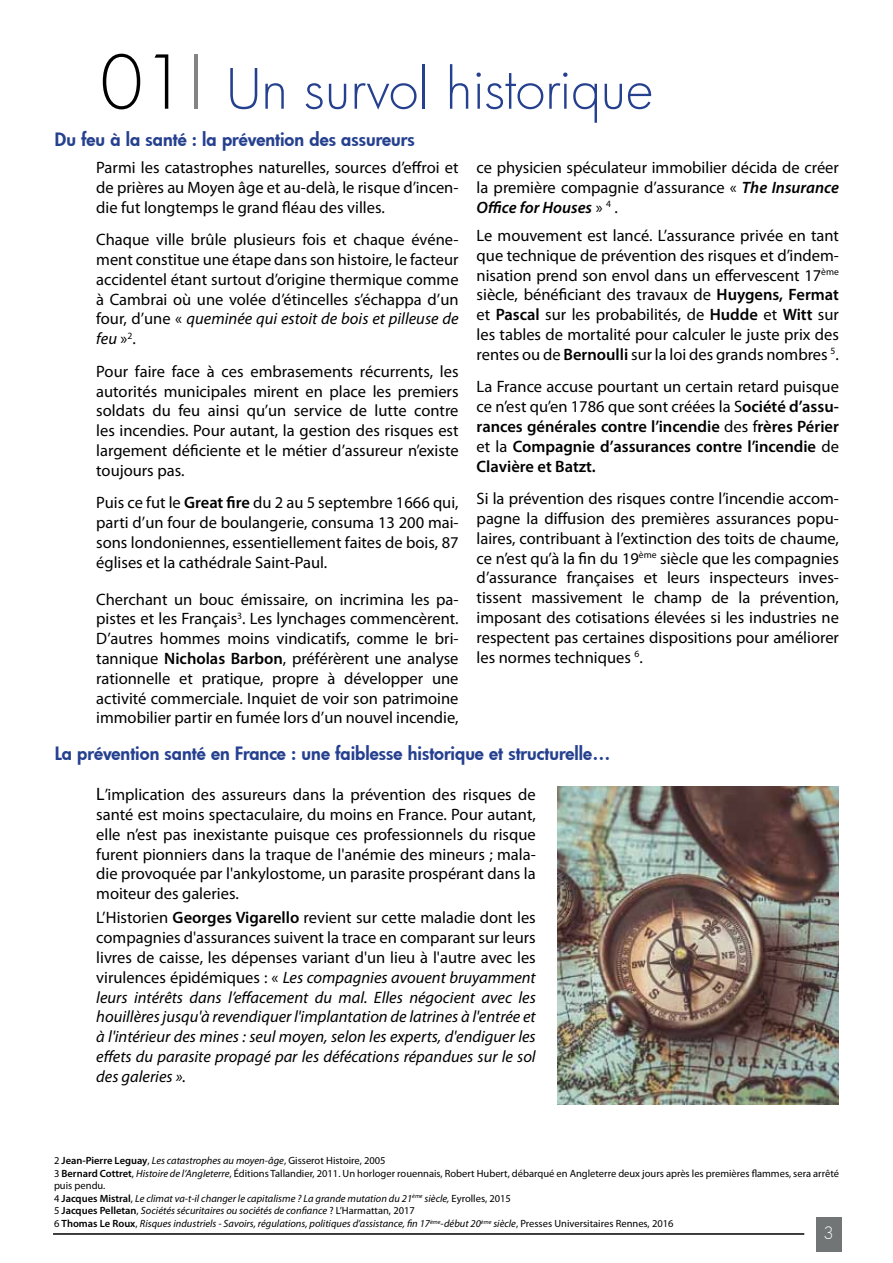
<style>
.page{position:relative;width:893px;height:1263px;background:#fff}
.page>*{position:absolute;margin:0;border:0;box-sizing:border-box;transform-origin:0 0}
.t1{font:300 54px "Futura";letter-spacing:-.005em;color:#25408f}
.t2{font:800 18px "Futura";color:#25408f}
.t3{font:16.5px/19.8px "Myriad Pro";color:#000;text-align:justify}
.t4{font:italic 16.5px/19.8px "Myriad Pro";color:#000;text-align:justify}
.t5{font:600 16.5px/19.8px "Myriad Pro";color:#000;text-align:justify}
.t6{font:300 16.5px "Futura";color:#fff}
.t7{font:italic 10.5px/12.6px "Myriad Pro";color:#000}
.s1{font-size:72px;color:#000}
.s2{font-size:72px;color:#848484}
.s3{font-style:italic}
.s4{font-weight:600}
.s5{font-weight:600;font-style:italic}
.s6{font-weight:400}
.s7{font-size:18px}
.s8{font-style:normal}
.s9{font-weight:600;font-style:normal}
</style>
<div class="page">
<hr style="left:53px;top:1233px;width:751px;height:2px;background:#000">
<div style="left:816px;top:1217px;width:25px;height:34px;background:#717576"></div>
<img style="left:557px;top:787px;width:282px;height:317px">
<h1 class="t1" style="left:99px;top:53px;width:556px"><span class="s1">01</span><span class="s2">I</span> Un survol historique</h1>
<p class="t3" style="left:96px;top:157px;width:364px">Parmi les catastrophes naturelles, sources d’effroi et de prières au Moyen âge et au-delà, le risque d’incen&shy;die fut longtemps le grand fléau des villes.</p>
<p class="t3" style="left:96px;top:230px;width:364px">Chaque ville brûle plusieurs fois et chaque événe&shy;ment constitue une étape dans son histoire, le facteur accidentel étant surtout d’origine thermique comme à Cambrai où une volée d’étincelles s’échappa d’un four, d’une « <span class="s3">queminée qui estoit de bois et pilleuse de feu</span> »<sup>2</sup>.</p>
<p class="t3" style="left:96px;top:361px;width:364px">Pour faire face à ces embrasements récurrents, les autorités municipales mirent en place les premiers soldats du feu ainsi qu’un service de lutte contre les incendies. Pour autant, la gestion des risques est largement déficiente et le métier d’assureur n’existe toujours pas.</p>
<p class="t3" style="left:96px;top:493px;width:364px">Puis ce fut le <span class="s4">Great fire</span> du 2 au 5 septembre 1666 qui, parti d’un four de boulangerie, consuma 13 200 mai&shy;sons londoniennes, essentiellement faites de bois, 87 églises et la cathédrale Saint-Paul.</p>
<p class="t3" style="left:96px;top:589px;width:364px">Cherchant un bouc émissaire, on incrimina les pa&shy;pistes et les Français<sup>3</sup>. Les lynchages commencèrent.<br>D’autres hommes moins vindicatifs, comme le bri&shy;tannique <span class="s4">Nicholas Barbon</span>, préférèrent une analyse rationnelle et pratique, propre à développer une activité commerciale. Inquiet de voir son patrimoine immobilier partir en fumée lors d’un nouvel incendie,</p>
<p class="t2" style="left:55px;top:127px;width:362px">Du feu à la santé : la prévention des assureurs</p>
<p class="t3" style="left:477px;top:157px;width:364px">ce physicien spéculateur immobilier décida de créer la première compagnie d’assurance « <span class="s5">The Insurance Office for Houses</span> » <sup>4</sup> .</p>
<p class="t3" style="left:477px;top:225px;width:364px">Le mouvement est lancé. L’assurance privée en tant que technique de prévention des risques et d’indem&shy;nisation prend son envol dans un effervescent 17<sup>ème </sup>siècle, bénéficiant des travaux de <span class="s4">Huygens, Fermat </span>et <span class="s4">Pascal</span> sur les probabilités, de <span class="s4">Hudde</span> et <span class="s4">Witt</span> sur les tables de mortalité pour calculer le juste prix des rentes ou de <span class="s4">Bernoulli</span> sur la loi des grands nombres <sup>5</sup>.</p>
<p class="t5" style="left:477px;top:377px;width:364px"><span class="s6">La France accuse pourtant un certain retard puisque ce n’est qu’en 1786 que sont créées la S</span>ociété d’assu&shy;rances générales contre l’incendie <span class="s6">des f</span>rères Périer <span class="s6">et la</span> Compagnie d’assurances contre l’incendie <span class="s6">de </span>Clavière et Batzt.</p>
<p class="t3" style="left:477px;top:488px;width:364px">Si la prévention des risques contre l’incendie accom&shy;pagne la diffusion des premières assurances popu&shy;laires, contribuant à l’extinction des toits de chaume, ce n’est qu’à la fin du 19<sup>ème</sup> siècle que les compagnies d’assurance françaises et leurs inspecteurs inves&shy;tissent massivement le champ de la prévention, imposant des cotisations élevées si les industries ne respectent pas certaines dispositions pour améliorer les normes techniques <sup>6</sup>.</p>
<p class="t2" style="left:55px;top:741px;width:557px">La prévention santé en France : une faiblesse historique et structurelle…</p>
<p class="t3" style="left:96px;top:784px;width:441px"><span class="s7">L</span>’implication des assureurs dans la prévention des risques de santé est moins spectaculaire, du moins en France. Pour autant, elle n’est pas inexistante puisque ces professionnels du risque furent pionniers dans la traque de l'anémie des mineurs ; mala&shy;die provoquée par l'ankylostome, un parasite prospérant dans la moiteur des galeries.</p>
<p class="t4" style="left:96px;top:907px;width:441px"><span class="s8">L’Historien</span> <span class="s9">Georges Vigarello</span> <span class="s8">revient sur cette maladie dont les compagnies d'assurances suivent la trace en comparant sur leurs livres de caisse, les dépenses variant d'un lieu à l'autre avec les virulences épidémiques : «</span> Les compagnies avouent bruyamment leurs intérêts dans l’effacement du mal. Elles négocient avec les houillères jusqu'à revendiquer l'implantation de latrines à l'entrée et à l'intérieur des mines : seul moyen, selon les experts, d'endiguer les effets du parasite propagé par les défécations répandues sur le sol des galeries ».</p>
<p class="t7" style="left:54px;top:1154px;width:786px"><span class="s8">2</span> <span class="s9">Jean-Pierre Leguay</span><span class="s8">,</span> Les catastrophes au moyen-âge<span class="s8">, Gisserot Histoire, 2005<br>3</span> <span class="s9">Bernard Cottret</span><span class="s8">,</span> Histoire de l’Angleterre<span class="s8">, Éditions Tallandier, 2011. Un horloger rouennais, Robert Hubert, débarqué en Angleterre deux jours après les premières flammes, sera arrêté puis pendu.<br>4</span> <span class="s9">Jacques Mistral</span><span class="s8">,</span> Le climat va-t-il changer le capitalisme ? La grande mutation du 21<sup>ème</sup> siècle, <span class="s8">Eyrolles, 2015<br>5</span> <span class="s9">Jacques Pelletan</span><span class="s8">,</span> Sociétés sécuritaires ou sociétés de confiance <span class="s8">? L’Harmattan, 2017<br>6</span> <span class="s9">Thomas Le Roux</span><span class="s8">,</span> Risques industriels - Savoirs, régulations, politiques d’assistance, fin 17<sup>ème</sup>-début 20<sup>ème</sup> siècle<span class="s8">, Presses Universitaires Rennes, 2016</span></p>
<p class="t6" style="left:823px;top:1222px;width:12px">3</p>
</div>
